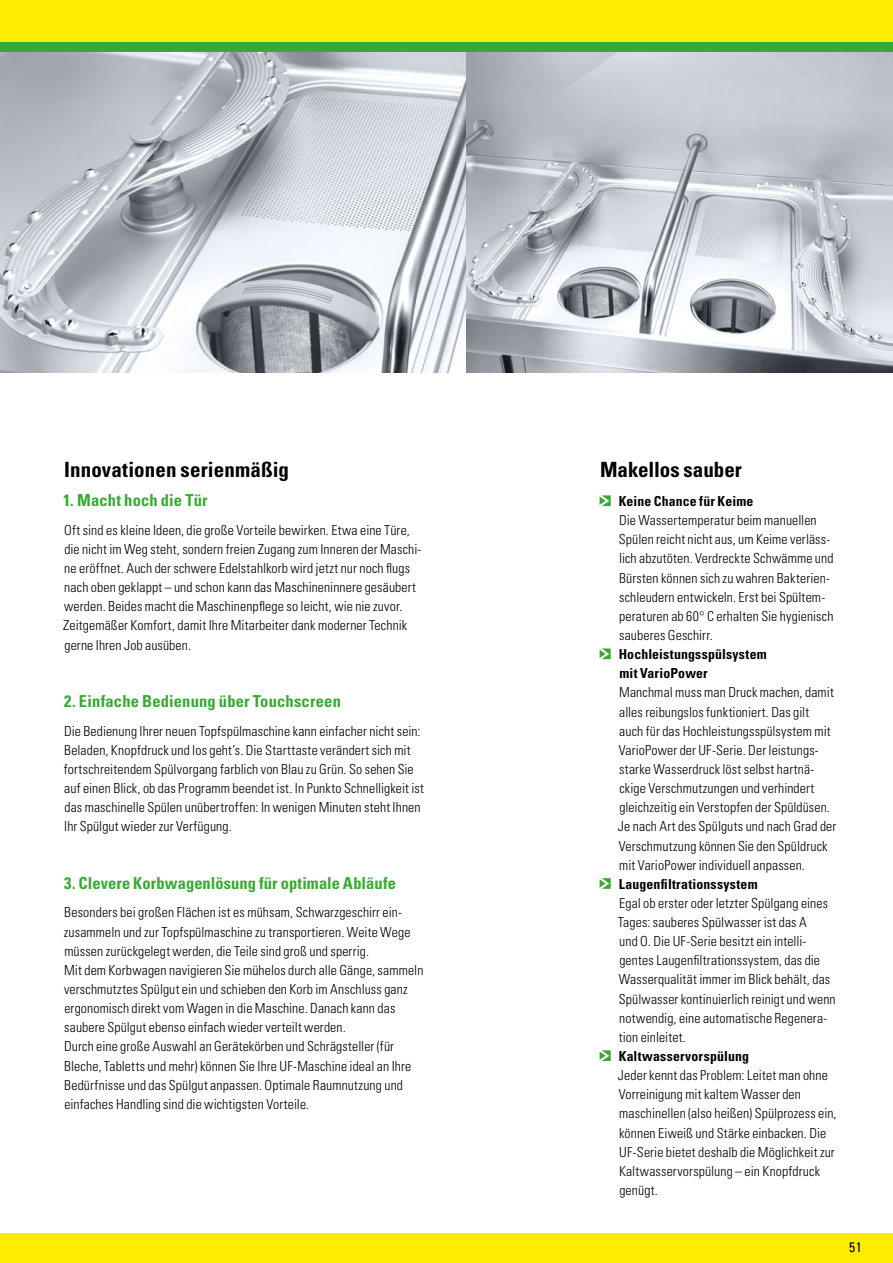
<style>
.page{position:relative;width:893px;height:1263px;background:#fff}
.page>*{position:absolute;margin:0;border:0;box-sizing:border-box;transform-origin:0 0}
.t1{font:700 condensed 21px "Univers LT";letter-spacing:.005em;color:#000}
.t2{font:700 condensed 16.5px "Univers LT";letter-spacing:.01em;color:#37aa32}
.t3{font:300 condensed 13.8px/19.2px "Univers LT";letter-spacing:.01em;color:#000}
.t4{font:700 condensed 13.8px/19.2px "Univers LT";letter-spacing:.015em;color:#000}
.t5{font:condensed 13.8px "Univers LT";color:#000}
</style>
<div class="page">
<div style="left:0;top:1233px;width:893px;height:30px;background:#ffed00"></div>
<div style="left:0;top:0;width:893px;height:43px;background:#ffed00"></div>
<svg style="left:600px;top:495px;width:11px;height:11px"></svg>
<svg style="left:600px;top:648px;width:11px;height:11px"></svg>
<svg style="left:600px;top:878px;width:11px;height:11px"></svg>
<svg style="left:600px;top:1050px;width:11px;height:11px"></svg>
<div style="left:0;top:43px;width:893px;height:9px;background:#37aa32"></div>
<img style="left:0;top:52px;width:893px;height:320px">
<h1 class="t1" style="left:64px;top:457px;width:226px">Innovationen serienmäßig</h1>
<p class="t2" style="left:63px;top:490px;width:146px">1. Macht hoch die Tür</p>
<p class="t3" style="left:63px;top:520px;width:360px">Oft sind es kleine Ideen, die große Vorteile bewirken. Etwa eine Türe, die nicht im Weg steht, sondern freien Zugang zum Inneren der Maschi&shy;ne eröffnet. Auch der schwere Edelstahlkorb wird jetzt nur noch flugs nach oben geklappt – und schon kann das Maschineninnere gesäubert werden. Beides macht die Maschinenpflege so leicht, wie nie zuvor.<br>Zeitgemäßer Komfort, damit Ihre Mitarbeiter dank moderner Technik gerne Ihren Job ausüben.</p>
<p class="t2" style="left:64px;top:691px;width:278px">2. Einfache Bedienung über Touchscreen</p>
<p class="t3" style="left:64px;top:721px;width:362px">Die Bedienung Ihrer neuen Topfspülmaschine kann einfacher nicht sein:<br>Beladen, Knopfdruck und los geht’s. Die Starttaste verändert sich mit fortschreitendem Spülvorgang farblich von Blau zu Grün. So sehen Sie auf einen Blick, ob das Programm beendet ist. In Punkto Schnelligkeit ist das maschinelle Spülen unübertroffen: In wenigen Minuten steht Ihnen Ihr Spülgut wieder zur Verfügung.</p>
<p class="t2" style="left:64px;top:873px;width:333px">3. Clevere Korbwagenlösung für optimale Abläufe</p>
<p class="t3" style="left:64px;top:903px;width:361px">Besonders bei großen Flächen ist es mühsam, Schwarzgeschirr ein&shy;zusammeln und zur Topfspülmaschine zu transportieren. Weite Wege müssen zurückgelegt werden, die Teile sind groß und sperrig.<br>Mit dem Korbwagen navigieren Sie mühelos durch alle Gänge, sammeln verschmutztes Spülgut ein und schieben den Korb im Anschluss ganz ergonomisch direkt vom Wagen in die Maschine. Danach kann das saubere Spülgut ebenso einfach wieder verteilt werden.<br>Durch eine große Auswahl an Gerätekörben und Schrägsteller (für Bleche, Tabletts und mehr) können Sie Ihre UF-Maschine ideal an Ihre Bedürfnisse und das Spülgut anpassen. Optimale Raumnutzung und einfaches Handling sind die wichtigsten Vorteile.</p>
<h1 class="t1" style="left:600px;top:457px;width:143px">Makellos sauber</h1>
<p class="t4" style="left:619px;top:491px;width:136px">Keine Chance für Keime</p>
<p class="t3" style="left:619px;top:511px;width:216px">Die Wassertemperatur beim manuellen Spülen reicht nicht aus, um Keime verläss&shy;lich abzutöten. Verdreckte Schwämme und Bürsten können sich zu wahren Bakterien&shy;schleudern entwickeln. Erst bei Spültem&shy;peraturen ab 60° C erhalten Sie hygienisch sauberes Geschirr.</p>
<p class="t4" style="left:619px;top:644px;width:150px">Hochleistungsspülsystem mit VarioPower</p>
<p class="t3" style="left:618px;top:683px;width:220px">Manchmal muss man Druck machen, damit alles reibungslos funktioniert. Das gilt<br>auch für das Hochleistungsspülsystem mit VarioPower der UF-Serie. Der leistungs&shy;starke Wasserdruck löst selbst hartnä&shy;ckige Verschmutzungen und verhindert gleichzeitig ein Verstopfen der Spüldüsen.<br>Je nach Art des Spülguts und nach Grad der Verschmutzung können Sie den Spüldruck mit VarioPower individuell anpassen.</p>
<p class="t4" style="left:619px;top:874px;width:140px">Laugenfiltrationssystem</p>
<p class="t3" style="left:618px;top:893px;width:219px">Egal ob erster oder letzter Spülgang eines Tages: sauberes Spülwasser ist das A<br>und O. Die UF-Serie besitzt ein intelli&shy;gentes Laugenfiltrationssystem, das die Wasserqualität immer im Blick behält, das Spülwasser kontinuierlich reinigt und wenn notwendig, eine automatische Regenera&shy;tion einleitet.</p>
<p class="t4" style="left:619px;top:1046px;width:132px">Kaltwasservorspülung</p>
<p class="t3" style="left:618px;top:1066px;width:220px">Jeder kennt das Problem: Leitet man ohne Vorreinigung mit kaltem Wasser den maschinellen (also heißen) Spülprozess ein, können Eiweiß und Stärke einbacken. Die UF-Serie bietet deshalb die Möglichkeit zur Kaltwasservorspülung – ein Knopfdruck genügt.</p>
<p class="t5" style="left:849px;top:1239px;width:14px">51</p>
</div>
